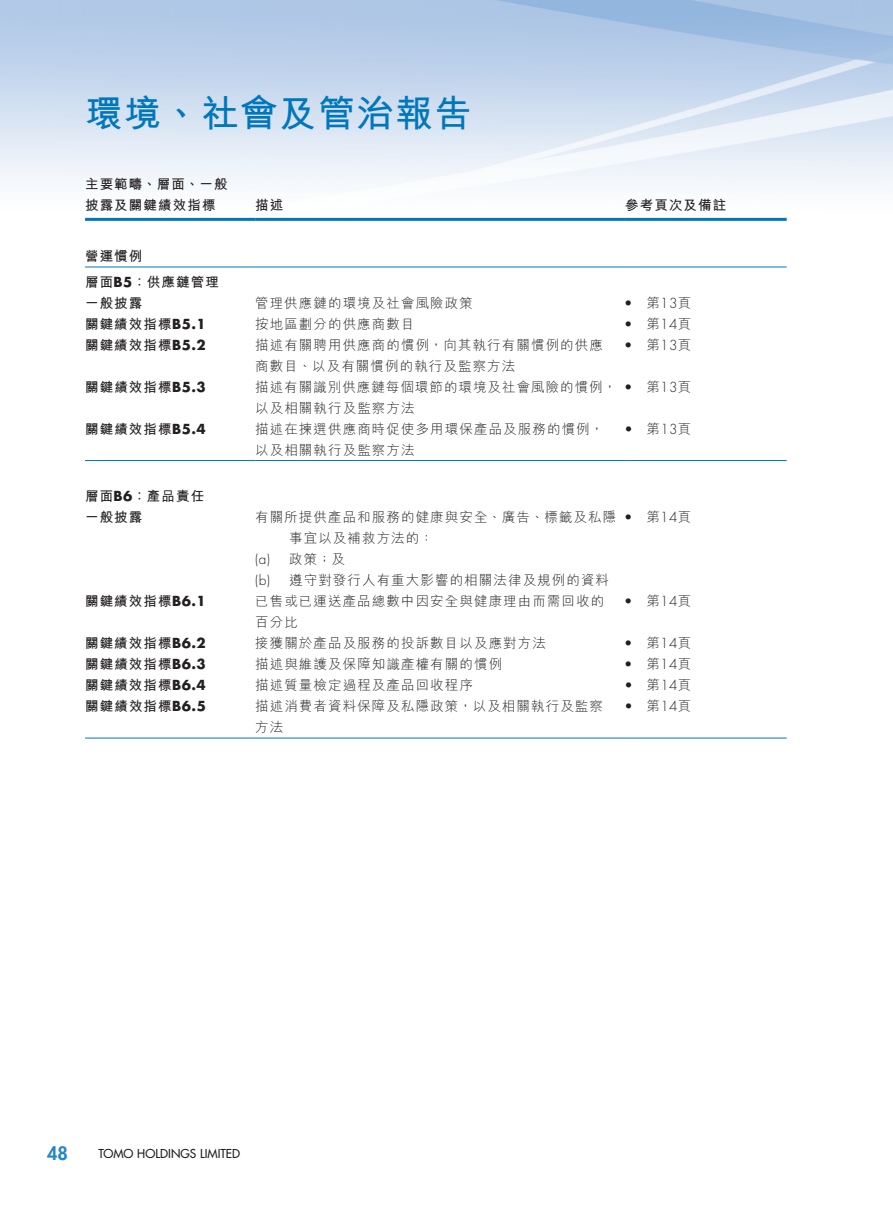
<style>
.page{position:relative;width:893px;height:1212px;background:#fff}
.page>*{position:absolute;margin:0;border:0;box-sizing:border-box;transform-origin:0 0}
.t1{font:700 37.5px "M Hei HK";letter-spacing:.035em;color:#0077bd}
.t2{font:800 18px "Futura Std";color:#2387c6}
.t3{font:300 13.5px/21px "M Hei HK";letter-spacing:.08em;color:#231f20}
.t4{font:700 13.5px/21px "M Hei HK";letter-spacing:.085em;color:#231f20}
.t5{font:300 13.5px "Futura Std";letter-spacing:.03em;color:#231f20}
.t6{font:500 12px "Futura Std";color:#231f20}
.s1{font-family:"Futura Std"}
.s2{font-family:"M Hei HK"}
</style>
<div class="page">
<hr style="left:85px;top:218px;width:170px;height:3px;background:#0077bd">
<hr style="left:255px;top:218px;width:370px;height:3px;background:#0077bd">
<hr style="left:625px;top:218px;width:162px;height:3px;background:#0077bd">
<hr style="left:85px;top:267px;width:170px;height:1px;background:#0077bd">
<hr style="left:255px;top:267px;width:370px;height:1px;background:#0077bd">
<hr style="left:625px;top:267px;width:162px;height:1px;background:#0077bd">
<hr style="left:85px;top:460px;width:170px;height:1px;background:#0077bd">
<hr style="left:255px;top:460px;width:370px;height:1px;background:#0077bd">
<hr style="left:625px;top:460px;width:162px;height:1px;background:#0077bd">
<hr style="left:85px;top:738px;width:170px;height:1px;background:#0077bd">
<hr style="left:255px;top:738px;width:370px;height:1px;background:#0077bd">
<hr style="left:625px;top:738px;width:162px;height:1px;background:#0077bd">
<h1 class="t1" style="left:85px;top:86px;width:388px">環境、社會及管治報告</h1>
<p class="t4" style="left:85px;top:173px;width:144px">主要範疇、層面、一般披露及關鍵績效指標</p>
<p class="t4" style="left:255px;top:194px;width:30px">描述</p>
<p class="t4" style="left:625px;top:194px;width:103px">參考頁次及備註</p>
<p class="t4" style="left:85px;top:242px;width:135px;line-height:25.5px">營運慣例<br>層面<span class="s1">B5</span>：供應鏈管理</p>
<p class="t4" style="left:85px;top:291px;width:59px">一般披露</p>
<p class="t3" style="left:255px;top:292px;width:219px">管理供應鏈的環境及社會風險政策</p>
<p class="t5" style="left:624px;top:295px;width:69px">• <span class="s2">第</span>13<span class="s2">頁</span></p>
<p class="t4" style="left:85px;top:312px;width:122px">關鍵績效指標<span class="s1">B5.1</span></p>
<p class="t3" style="left:255px;top:313px;width:161px">按地區劃分的供應商數目</p>
<p class="t5" style="left:624px;top:316px;width:69px">• <span class="s2">第</span>14<span class="s2">頁</span></p>
<p class="t4" style="left:85px;top:333px;width:122px">關鍵績效指標<span class="s1">B5.2</span></p>
<p class="t3" style="left:255px;top:334px;width:349px">描述有關聘用供應商的慣例，向其執行有關慣例的供應商數目、以及有關慣例的執行及監察方法</p>
<p class="t5" style="left:624px;top:337px;width:69px">• <span class="s2">第</span>13<span class="s2">頁</span></p>
<p class="t4" style="left:85px;top:375px;width:122px">關鍵績效指標<span class="s1">B5.3</span></p>
<p class="t3" style="left:255px;top:376px;width:363px">描述有關識別供應鏈每個環節的環境及社會風險的慣例，以及相關執行及監察方法</p>
<p class="t5" style="left:624px;top:379px;width:69px">• <span class="s2">第</span>13<span class="s2">頁</span></p>
<p class="t4" style="left:85px;top:417px;width:122px">關鍵績效指標<span class="s1">B5.4</span></p>
<p class="t3" style="left:255px;top:418px;width:350px">描述在揀選供應商時促使多用環保產品及服務的慣例，以及相關執行及監察方法</p>
<p class="t5" style="left:624px;top:421px;width:69px">• <span class="s2">第</span>13<span class="s2">頁</span></p>
<p class="t4" style="left:85px;top:485px;width:121px">層面<span class="s1">B6</span>：產品責任一般披露</p>
<p class="t3" style="left:255px;top:506px;width:363px">有關所提供產品和服務的健康與安全、廣告、標籤及私隱</p>
<p class="t3" style="left:289px;top:527px;width:146px">事宜以及補救方法的：</p>
<p class="t3" style="left:255px;top:548px;width:91px"><span class="s1">(a)</span> 政策；及</p>
<p class="t3" style="left:255px;top:569px;width:355px"><span class="s1">(b)</span> 遵守對發行人有重大影響的相關法律及規例的資料</p>
<p class="t5" style="left:624px;top:509px;width:69px">• <span class="s2">第</span>14<span class="s2">頁</span></p>
<p class="t4" style="left:85px;top:590px;width:122px">關鍵績效指標<span class="s1">B6.1</span></p>
<p class="t3" style="left:255px;top:590px;width:351px">已售或已運送產品總數中因安全與健康理由而需回收的百分比</p>
<p class="t5" style="left:624px;top:593px;width:69px">• <span class="s2">第</span>14<span class="s2">頁</span></p>
<p class="t4" style="left:85px;top:632px;width:122px">關鍵績效指標<span class="s1">B6.2</span></p>
<p class="t3" style="left:255px;top:632px;width:292px">接獲關於產品及服務的投訴數目以及應對方法</p>
<p class="t5" style="left:624px;top:635px;width:69px">• <span class="s2">第</span>14<span class="s2">頁</span></p>
<p class="t4" style="left:85px;top:653px;width:122px">關鍵績效指標<span class="s1">B6.3</span></p>
<p class="t3" style="left:255px;top:653px;width:248px">描述與維護及保障知識產權有關的慣例</p>
<p class="t5" style="left:624px;top:656px;width:69px">• <span class="s2">第</span>14<span class="s2">頁</span></p>
<p class="t4" style="left:85px;top:674px;width:122px">關鍵績效指標<span class="s1">B6.4</span></p>
<p class="t3" style="left:255px;top:674px;width:219px">描述質量檢定過程及產品回收程序</p>
<p class="t5" style="left:624px;top:677px;width:69px">• <span class="s2">第</span>14<span class="s2">頁</span></p>
<p class="t4" style="left:85px;top:695px;width:122px">關鍵績效指標<span class="s1">B6.5</span></p>
<p class="t3" style="left:255px;top:695px;width:349px">描述消費者資料保障及私隱政策，以及相關執行及監察方法</p>
<p class="t5" style="left:624px;top:698px;width:69px">• <span class="s2">第</span>14<span class="s2">頁</span></p>
<h2 class="t2" style="left:47px;top:1141px;width:23px">48</h2>
<p class="t6" style="left:98px;top:1146px;width:143px">TOMO HOLDINGS LIMITED</p>
</div>
